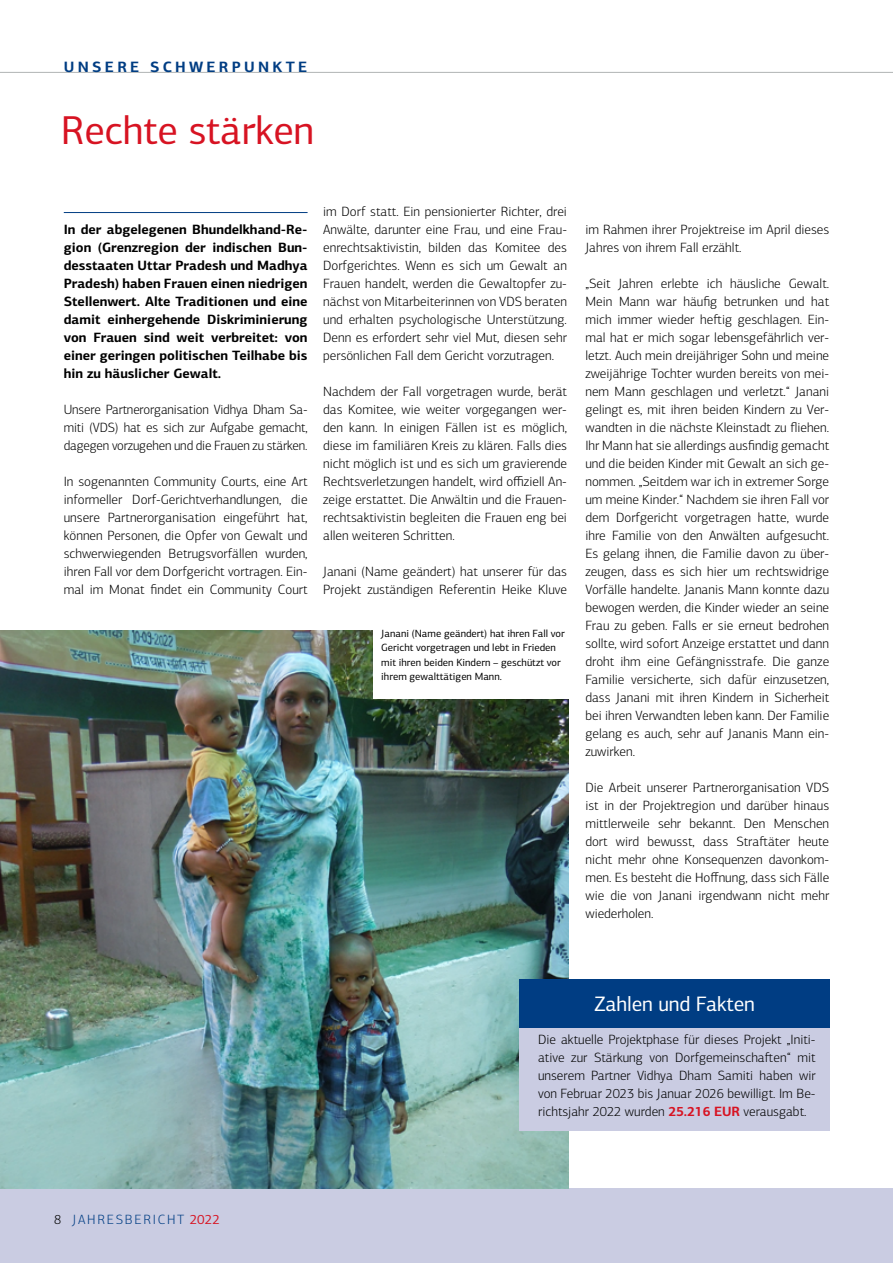
<style>
.page{position:relative;width:893px;height:1263px;background:#fff}
.page>*{position:absolute;margin:0;border:0;box-sizing:border-box;transform-origin:0 0}
.t1{font:40.5px "PF Centro Sans Pro";letter-spacing:-.005em;color:#d71322}
.t2{font:21px "PF Centro Sans Pro";letter-spacing:-.005em;color:#fff}
.t3{font:700 15px "PF Centro Sans Pro";letter-spacing:.22em;color:#003d83}
.t4{font:300 13.5px/18px "PF Centro Sans Pro";color:#000;text-align:justify}
.t5{font:700 13.5px/18px "PF Centro Sans Pro";color:#000;text-align:justify}
.t6{font:300 13.5px "PF Centro Sans Pro";letter-spacing:.13em;color:#003d83}
.t7{font:10.5px/14.4px "PF Centro Sans Pro";color:#000}
.s1{font-weight:700;color:#d71322}
.s2{color:#000}
.s3{font-weight:400;color:#d71322}
</style>
<div class="page">
<div style="left:0;top:1188px;width:893px;height:75px;background:#cacce2"></div>
<hr style="left:0;top:72px;width:893px;height:1px;background:#b1b4b4">
<hr style="left:64px;top:212px;width:244px;height:1px;background:#003d83">
<img style="left:0;top:630px;width:568px;height:558px">
<div style="left:373px;top:624px;width:204px;height:75px;background:#fff"></div>
<div style="left:519px;top:1014px;width:311px;height:117px;background:#cacce2"></div>
<div style="left:519px;top:979px;width:311px;height:49px;background:#003d83"></div>
<p class="t3" style="left:64px;top:57px;width:245px">UNSERE SCHWERPUNKTE</p>
<h1 class="t1" style="left:61px;top:106px;width:255px">Rechte stärken</h1>
<p class="t5" style="left:64px;top:220px;width:245px">In der abgelegenen Bhundelkhand-Re&shy;gion (Grenzregion der indischen Bun&shy;desstaaten Uttar Pradesh und Madhya Pradesh) haben Frauen einen niedrigen Stellenwert. Alte Traditionen und eine damit einhergehende Diskriminierung von Frauen sind weit verbreitet: von einer geringen politischen Teilhabe bis hin zu häuslicher Gewalt.</p>
<p class="t4" style="left:64px;top:401px;width:245px">Unsere Partnerorganisation Vidhya Dham Sa&shy;miti (VDS) hat es sich zur Aufgabe gemacht, dagegen vorzugehen und die Frauen zu stärken.</p>
<p class="t4" style="left:64px;top:473px;width:245px">In sogenannten Community Courts, eine Art informeller Dorf-Gerichtverhandlungen, die unsere Partnerorganisation eingeführt hat, können Personen, die Opfer von Gewalt und schwerwiegenden Betrugsvorfällen wurden, ihren Fall vor dem Dorfgericht vortragen. Ein&shy;mal im Monat findet ein Community Court</p>
<p class="t4" style="left:323px;top:203px;width:245px">im Dorf statt. Ein pensionierter Richter, drei Anwälte, darunter eine Frau, und eine Frau&shy;enrechtsaktivistin, bilden das Komitee des Dorfgerichtes. Wenn es sich um Gewalt an Frauen handelt, werden die Gewaltopfer zu&shy;nächst von Mitarbeiterinnen von VDS beraten und erhalten psychologische Unterstützung.<br>Denn es erfordert sehr viel Mut, diesen sehr persönlichen Fall dem Gericht vorzutragen.</p>
<p class="t4" style="left:323px;top:383px;width:245px">Nachdem der Fall vorgetragen wurde, berät das Komitee, wie weiter vorgegangen wer&shy;den kann. In einigen Fällen ist es möglich, diese im familiären Kreis zu klären. Falls dies nicht möglich ist und es sich um gravierende Rechtsverletzungen handelt, wird offiziell An&shy;zeige erstattet. Die Anwältin und die Frauen&shy;rechtsaktivistin begleiten die Frauen eng bei allen weiteren Schritten.</p>
<p class="t4" style="left:323px;top:562px;width:245px">Janani (Name geändert) hat unserer für das<br>Projekt zuständigen Referentin Heike Kluve</p>
<p class="t7" style="left:381px;top:626px;width:185px">Janani (Name geändert) hat ihren Fall vor Gericht vorgetragen und lebt in Frieden mit ihren beiden Kindern – geschützt vor ihrem gewalttätigen Mann.</p>
<p class="t4" style="left:585px;top:221px;width:245px">im Rahmen ihrer Projektreise im April dieses<br>Jahres von ihrem Fall erzählt.</p>
<p class="t4" style="left:585px;top:275px;width:245px">„Seit Jahren erlebte ich häusliche Gewalt.<br>Mein Mann war häufig betrunken und hat mich immer wieder heftig geschlagen. Ein&shy;mal hat er mich sogar lebensgefährlich ver&shy;letzt. Auch mein dreijähriger Sohn und meine zweijährige Tochter wurden bereits von mei&shy;nem Mann geschlagen und verletzt.“ Janani gelingt es, mit ihren beiden Kindern zu Ver&shy;wandten in die nächste Kleinstadt zu fliehen.<br>Ihr Mann hat sie allerdings ausfindig gemacht und die beiden Kinder mit Gewalt an sich ge&shy;nommen. „Seitdem war ich in extremer Sorge um meine Kinder.“ Nachdem sie ihren Fall vor dem Dorfgericht vorgetragen hatte, wurde ihre Familie von den Anwälten aufgesucht.<br>Es gelang ihnen, die Familie davon zu über&shy;zeugen, dass es sich hier um rechtswidrige Vorfälle handelte. Jananis Mann konnte dazu bewogen werden, die Kinder wieder an seine Frau zu geben. Falls er sie erneut bedrohen sollte, wird sofort Anzeige erstattet und dann droht ihm eine Gefängnisstrafe. Die ganze Familie versicherte, sich dafür einzusetzen, dass Janani mit ihren Kindern in Sicherheit bei ihren Verwandten leben kann. Der Familie gelang es auch, sehr auf Jananis Mann ein&shy;zuwirken.</p>
<p class="t4" style="left:585px;top:778px;width:245px">Die Arbeit unserer Partnerorganisation VDS ist in der Projektregion und darüber hinaus mittlerweile sehr bekannt. Den Menschen dort wird bewusst, dass Straftäter heute nicht mehr ohne Konsequenzen davonkom&shy;men. Es besteht die Hoffnung, dass sich Fälle wie die von Janani irgendwann nicht mehr wiederholen.</p>
<h2 class="t2" style="left:594px;top:991px;width:162px">Zahlen und Fakten</h2>
<p class="t4" style="left:538px;top:1031px;width:279px">Die aktuelle Projektphase für dieses Projekt „Initi&shy;ative zur Stärkung von Dorfgemeinschaften“ mit unserem Partner Vidhya Dham Samiti haben wir von Februar 2023 bis Januar 2026 bewilligt. Im Be&shy;richtsjahr 2022 wurden <span class="s1">25.216 EUR</span> verausgabt.</p>
<p class="t6" style="left:54px;top:1212px;width:167px"><span class="s2">8</span> JAHRESBERICHT <span class="s3">2022</span></p>
</div>
